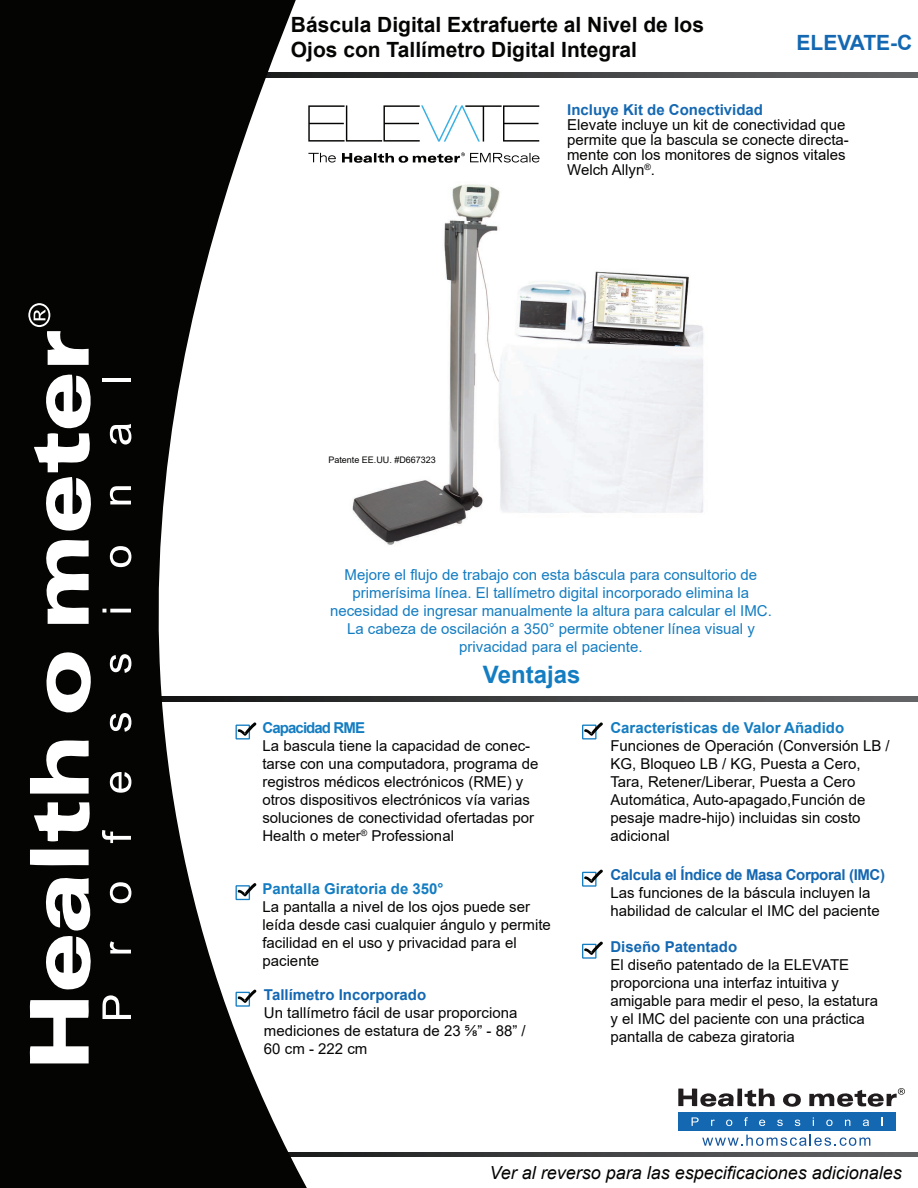
<style>
.page{position:relative;width:918px;height:1188px;background:#fff}
.page>*{position:absolute;margin:0;border:0;box-sizing:border-box;transform-origin:0 0}
.t1{font:700 24px "Arial";color:#147dc2}
.t2{font:700 21px/25.2px "Arial";color:#050604}
.t3{font:700 21px "Arial";color:#1468b2}
.t4{font:italic 18px "Arial";color:#040503}
.t5{font:15px/18px "Arial";color:#040503}
.t6{font:15px/18px "Arial";color:#040504}
.t7{font:15px/18px "Arial";color:#147dc2;text-align:center}
.t8{font:700 15px "Arial";color:#1468b2}
.t9{font:700 15px "Arial";color:#147dc2}
.t10{font:700 15px "Arial";letter-spacing:-.025em;color:#1468b2}
.t11{font:700 15px "Arial";letter-spacing:-.06em;color:#147dc2}
.t12{font:9px "Arial";color:#040503}
.s1{color:#040504}
</style>
<div class="page">
<img style="left:352px;top:184px;width:352px;height:361px">
<svg style="left:316px;top:73px;width:602px;height:4px;background:#454647"></svg>
<svg style="left:316px;top:697px;width:602px;height:4px;background:#464849"></svg>
<svg style="left:316px;top:1152px;width:602px;height:5px;background:#424344"></svg>
<svg style="left:0;top:0;width:316px;height:1188px;fill:#040503"></svg>
<svg style="left:29px;top:1000px;width:60px;height:63px"></svg>
<svg style="left:30px;top:850px;width:59px;height:16px"></svg>
<svg style="left:30px;top:738px;width:59px;height:56px"></svg>
<svg style="left:34px;top:802px;width:57px;height:40px"></svg>
<svg style="left:38px;top:875px;width:56px;height:115px"></svg>
<svg style="left:46px;top:650px;width:54px;height:74px"></svg>
<svg style="left:34px;top:372px;width:61px;height:252px"></svg>
<svg style="left:28px;top:303px;width:61px;height:62px"></svg>
<svg style="left:102px;top:995px;width:29px;height:24px"></svg>
<svg style="left:110px;top:941px;width:21px;height:13px"></svg>
<svg style="left:110px;top:882px;width:21px;height:21px"></svg>
<svg style="left:102px;top:830px;width:29px;height:13px"></svg>
<svg style="left:110px;top:772px;width:21px;height:21px"></svg>
<svg style="left:110px;top:713px;width:21px;height:19px"></svg>
<svg style="left:110px;top:654px;width:21px;height:19px"></svg>
<svg style="left:110px;top:609px;width:21px;height:4px"></svg>
<svg style="left:102px;top:609px;width:4px;height:4px"></svg>
<svg style="left:110px;top:546px;width:21px;height:21px"></svg>
<svg style="left:110px;top:486px;width:21px;height:18px"></svg>
<svg style="left:110px;top:424px;width:21px;height:21px"></svg>
<hr style="left:102px;top:378px;width:29px;height:4px;background:#fff">
<svg style="left:236px;top:722px;width:21px;height:18px"></svg>
<svg style="left:582px;top:869px;width:21px;height:18px"></svg>
<svg style="left:582px;top:941px;width:21px;height:18px"></svg>
<svg style="left:236px;top:989px;width:21px;height:18px"></svg>
<svg style="left:582px;top:722px;width:21px;height:18px"></svg>
<svg style="left:236px;top:882px;width:21px;height:18px"></svg>
<svg style="left:342px;top:152px;width:198px;height:11px"></svg>
<svg style="left:308px;top:153px;width:28px;height:10px"></svg>
<svg style="left:308px;top:105px;width:231px;height:37px"></svg>
<svg style="left:678px;top:1088px;width:123px;height:19px"></svg>
<svg style="left:809px;top:1088px;width:96px;height:19px"></svg>
<svg style="left:702px;top:1135px;width:168px;height:11px"></svg>
<div style="left:679px;top:1112px;width:217px;height:19px;background:#1468b2"></div>
<svg style="left:692px;top:1117px;width:7px;height:9px"></svg>
<svg style="left:711px;top:1120px;width:4px;height:6px"></svg>
<svg style="left:726px;top:1120px;width:6px;height:6px"></svg>
<svg style="left:744px;top:1117px;width:4px;height:9px"></svg>
<svg style="left:759px;top:1120px;width:6px;height:6px"></svg>
<svg style="left:777px;top:1120px;width:6px;height:6px"></svg>
<svg style="left:795px;top:1120px;width:5px;height:6px"></svg>
<svg style="left:826px;top:1120px;width:7px;height:6px"></svg>
<svg style="left:845px;top:1120px;width:5px;height:6px"></svg>
<svg style="left:863px;top:1120px;width:6px;height:6px"></svg>
<svg style="left:881px;top:1117px;width:2px;height:9px"></svg>
<h2 class="t2" style="left:291px;top:13px;width:415px">Báscula Digital Extrafuerte al Nivel de los<br>Ojos con Tallímetro Digital Integral</h2>
<h2 class="t3" style="left:797px;top:28px;width:117px">ELEVATE-C</h2>
<p class="t12" style="left:328px;top:453px;width:109px">Patente EE.UU. #D667323</p>
<p class="t8" style="left:567px;top:99px;width:197px">Incluye Kit de Conectividad</p>
<p class="t5" style="left:567px;top:117px;width:283px;line-height:15px">Elevate incluye un kit de conectividad que permite que la bascula se conecte directa&shy;mente con los monitores de signos vitales Welch Allyn<sup>®</sup>.</p>
<p class="t7" style="left:330px;top:566px;width:443px">Mejore el flujo de trabajo con esta báscula para consultorio de primerísima línea. El tallímetro digital incorporado elimina la necesidad de ingresar manualmente la altura para calcular el IMC.<br>La cabeza de oscilación a 350° permite obtener línea visual y privacidad para el paciente.</p>
<h1 class="t1" style="left:483px;top:657px;width:99px">Ventajas</h1>
<p class="t11" style="left:262px;top:717px;width:104px">Capacidad RME</p>
<p class="t6" style="left:262px;top:737px;width:277px">La bascula tiene la capacidad de conec&shy;tarse con una computadora, programa de registros médicos electrónicos (RME) y otros dispositivos electrónicos vía varias soluciones de conectividad ofertadas por Health o meter<sup>®</sup> Professional</p>
<p class="t9" style="left:262px;top:878px;width:183px">Pantalla Giratoria de 350°</p>
<p class="t5" style="left:262px;top:897px;width:290px">La pantalla a nivel de los ojos puede ser leída desde casi cualquier ángulo y permite facilidad en el uso y privacidad para el paciente</p>
<p class="t8" style="left:264px;top:985px;width:164px">Tallímetro Incorporado</p>
<p class="t6" style="left:264px;top:1004px;width:263px">Un tallímetro fácil de usar proporciona mediciones de estatura de 23 ⅝” - 88” /<br>60 cm - 222 cm</p>
<p class="t9" style="left:610px;top:717px;width:235px">Características de Valor Añadido</p>
<p class="t5" style="left:610px;top:737px;width:281px">Funciones de Operación (Conversión LB / KG, Bloqueo LB / KG, Puesta a Cero, Tara, Retener/Liberar, Puesta a Cero Automática, Auto-apagado,<span class="s1">Función de pesaje madre-hijo</span>) incluidas sin costo adicional</p>
<p class="t10" style="left:610px;top:865px;width:276px">Calcula el Índice de Masa Corporal (IMC)</p>
<p class="t5" style="left:610px;top:884px;width:271px">Las funciones de la báscula incluyen la habilidad de calcular el IMC del paciente</p>
<p class="t8" style="left:610px;top:937px;width:128px">Diseño Patentado</p>
<p class="t6" style="left:610px;top:956px;width:269px">El diseño patentado de la ELEVATE proporciona una interfaz intuitiva y amigable para medir el peso, la estatura y el IMC del paciente con una práctica pantalla de cabeza giratoria</p>
<p class="t4" style="left:489px;top:1161px;width:414px">Ver al reverso para las especificaciones adicionales</p>
</div>
